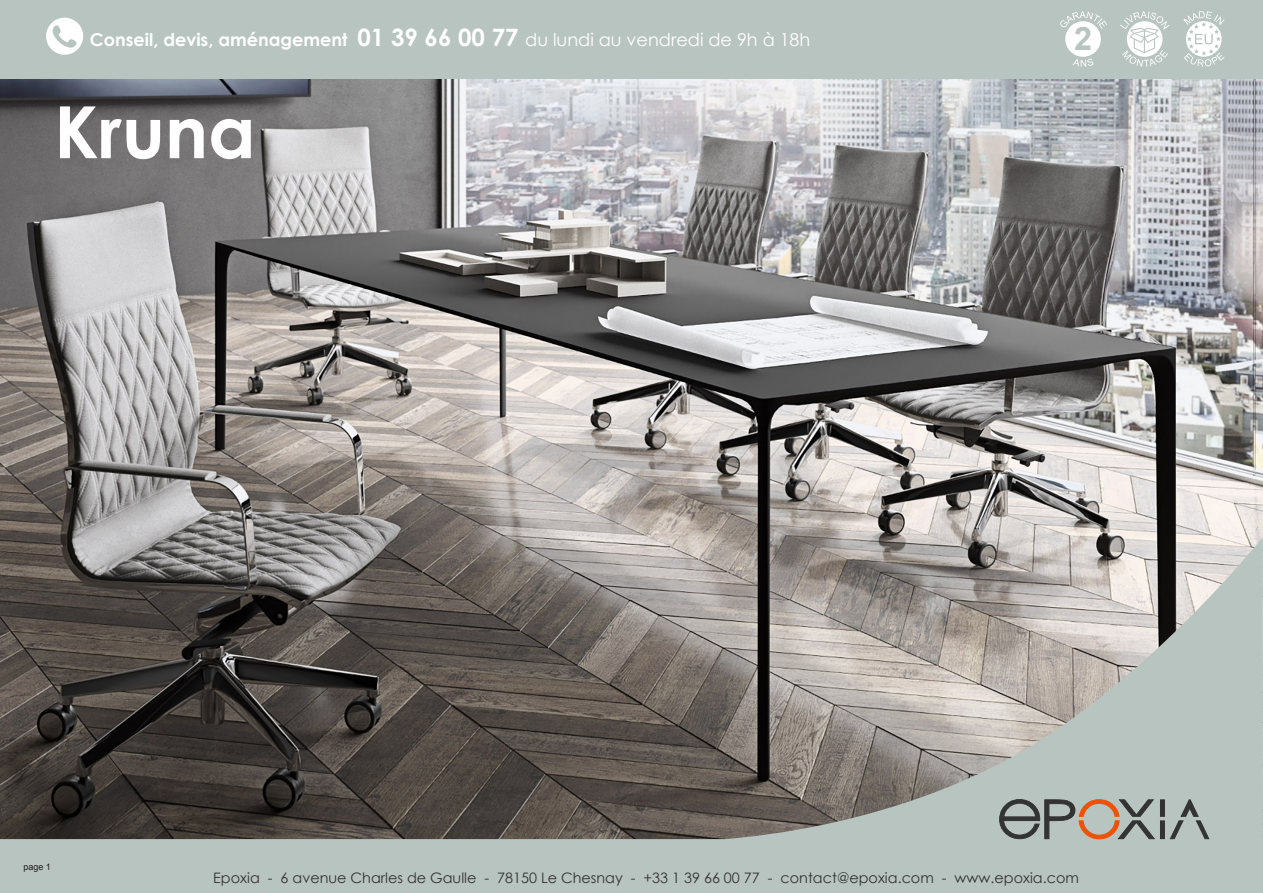
<style>
.page{position:relative;width:1263px;height:893px;background:#fff}
.page>*{position:absolute;margin:0;border:0;box-sizing:border-box;transform-origin:0 0}
.t1{font:700 72px "Century Gothic";color:#fff}
.t2{font:700 32.25px "Arial";color:#b8c4bf}
.t3{font:700 17.7px "Century Gothic";color:#fff}
.t4{font:14.4px "Century Gothic";color:#333}
.t5{font:9px "Arial";color:#231f20}
.s1{font-size:24px}
.s2{font-weight:400}
</style>
<div class="page">
<img style="left:0;top:78px;width:1263px;height:459px">
<div style="left:0;top:0;width:1263px;height:78px;background:#b8c4bf"></div>
<div style="left:46px;top:18px;width:37px;height:37px;background:#fff;border-radius:50%"></div>
<svg style="left:53px;top:25px;width:24px;height:23px"></svg>
<div style="left:1065px;top:21px;width:36px;height:36px;background:#fff;border-radius:50%"></div>
<svg style="left:1060px;top:11px;width:47px;height:18px"></svg>
<svg style="left:1073px;top:59px;width:20px;height:8px"></svg>
<svg style="left:1120px;top:11px;width:49px;height:56px"></svg>
<svg style="left:1183px;top:11px;width:41px;height:56px"></svg>
<svg style="left:0;top:537px;width:1263px;height:356px"></svg>
<svg style="left:1170px;top:799px;width:39px;height:40px"></svg>
<hr style="left:1160px;top:821px;width:4px;height:18px;background:#333">
<div style="left:1160px;top:820px;width:5px;height:19px;border:1px solid #333"></div>
<hr style="left:1160px;top:800px;width:4px;height:16px;background:#333">
<div style="left:1160px;top:799px;width:5px;height:18px;border:1px solid #333"></div>
<svg style="left:999px;top:799px;width:156px;height:40px"></svg>
<p class="t3" style="left:90px;top:26px;width:722px">Conseil, devis, aménagement <span class="s1">01 39 66 00 77</span> <span class="s2">du lundi au vendredi de 9h à 18h</span></p>
<h2 class="t2" style="left:1074px;top:16px;width:19px">2</h2>
<h1 class="t1" style="left:54px;top:77px;width:203px">Kruna</h1>
<p class="t5" style="left:23px;top:860px;width:29px">page 1</p>
<p class="t4" style="left:213px;top:868px;width:867px">Epoxia - 6 avenue Charles de Gaulle - 78150 Le Chesnay - +33 1 39 66 00 77 - contact@epoxia.com - www.epoxia.com</p>
</div>
